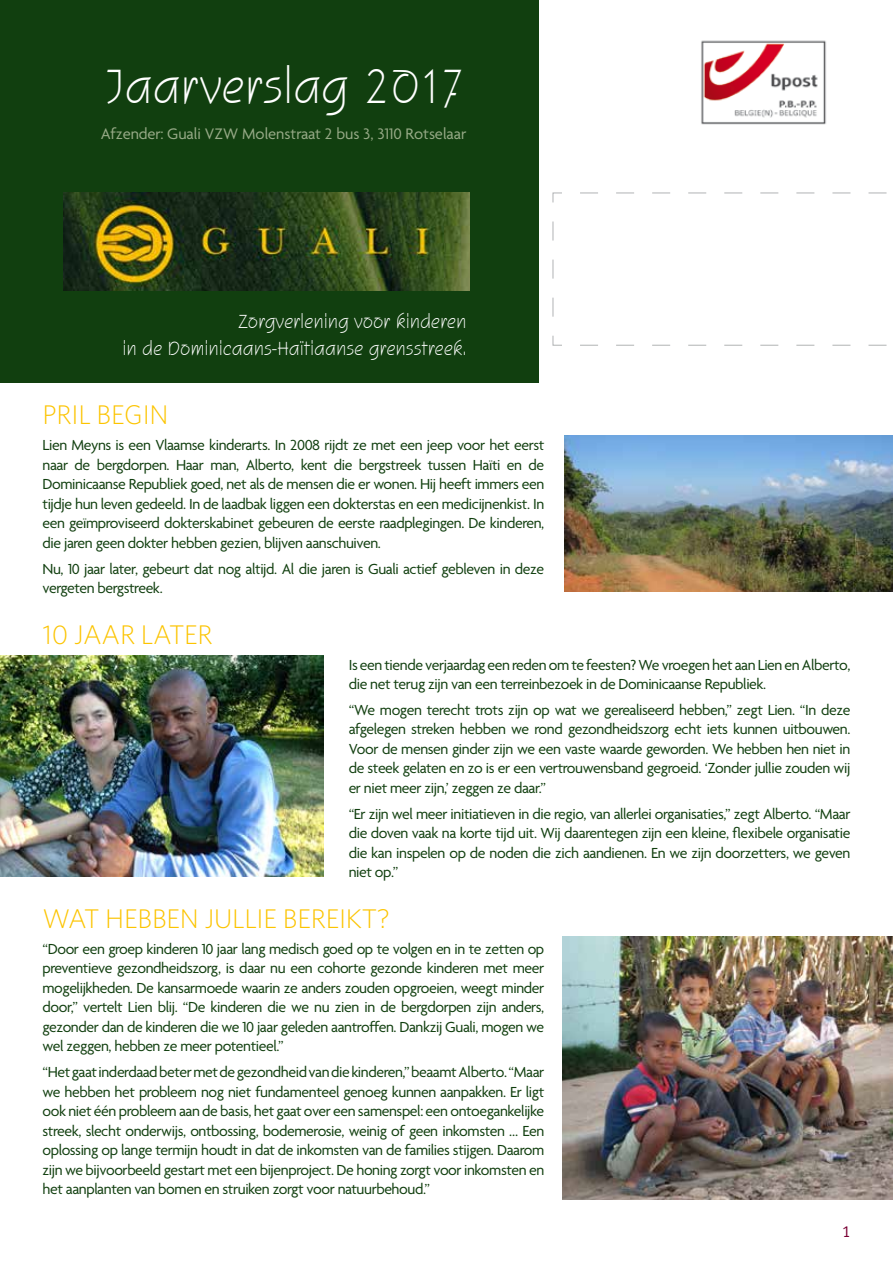
<style>
.page{position:relative;width:893px;height:1263px;background:#fff}
.page>*{position:absolute;margin:0;border:0;box-sizing:border-box;transform-origin:0 0}
.t1{font:49.5px "Squire D";letter-spacing:.025em;color:#fff}
.t2{font:300 27px "Whitney K";letter-spacing:-.01em;color:#fcc400}
.t3{font:19.5px/27px "Squire D";letter-spacing:.025em;color:#fff;text-align:right}
.t4{font:16.5px "Agenda";color:#97aa87}
.t5{font:16.5px "Officina Sans";color:#790033}
.t6{font:15.75px/19.5px "Agenda";letter-spacing:-.025em;color:#113f0f;text-align:justify}
</style>
<div class="page">
<div style="left:0;top:0;width:539px;height:383px;background:#113f0f"></div>
<img style="left:701px;top:40px;width:125px;height:85px">
<svg style="left:553px;top:193px;width:334px;height:153px"></svg>
<img style="left:64px;top:193px;width:405px;height:98px">
<img style="left:564px;top:436px;width:329px;height:156px">
<img style="left:0;top:656px;width:323px;height:220px">
<img style="left:563px;top:936px;width:330px;height:264px">
<h1 class="t1" style="left:106px;top:60px;width:362px">Jaarverslag 2017</h1>
<p class="t4" style="left:101px;top:123px;width:367px">Afzender: Guali VZW Molenstraat 2 bus 3, 3110 Rotselaar</p>
<p class="t3" style="left:123px;top:308px;width:345px">Zorgverlening voor kinderen<br>in de Dominicaans-Haïtiaanse grensstreek.</p>
<h2 class="t2" style="left:43px;top:399px;width:128px">PRIL BEGIN</h2>
<p class="t6" style="left:43px;top:435px;width:503px">Lien Meyns is een Vlaamse kinderarts. In 2008 rijdt ze met een jeep voor het eerst naar de bergdorpen. Haar man, Alberto, kent die bergstreek tussen Haïti en de Dominicaanse Republiek goed, net als de mensen die er wonen. Hij heeft immers een tijdje hun leven gedeeld. In de laadbak liggen een dokterstas en een medicijnenkist. In een geïmproviseerd dokterskabinet gebeuren de eerste raadplegingen. De kinderen, die jaren geen dokter hebben gezien, blijven aanschuiven.</p>
<p class="t6" style="left:43px;top:558px;width:503px">Nu, 10 jaar later, gebeurt dat nog altijd. Al die jaren is Guali actief gebleven in deze vergeten bergstreek.</p>
<h2 class="t2" style="left:43px;top:619px;width:172px">10 JAAR LATER</h2>
<p class="t6" style="left:349px;top:654px;width:503px">Is een tiende verjaardag een reden om te feesten? We vroegen het aan Lien en Alberto, die net terug zijn van een terreinbezoek in de Dominicaanse Republiek.</p>
<p class="t6" style="left:349px;top:700px;width:503px">“We mogen terecht trots zijn op wat we gerealiseerd hebben,” zegt Lien. “In deze afgelegen streken hebben we rond gezondheidszorg echt iets kunnen uitbouwen.<br>Voor de mensen ginder zijn we een vaste waarde geworden. We hebben hen niet in de steek gelaten en zo is er een vertrouwensband gegroeid. ‘Zonder jullie zouden wij er niet meer zijn,’ zeggen ze daar.”</p>
<p class="t6" style="left:349px;top:804px;width:503px">“Er zijn wel meer initiatieven in die regio, van allerlei organisaties,” zegt Alberto. “Maar die doven vaak na korte tijd uit. Wij daarentegen zijn een kleine, flexibele organisatie die kan inspelen op de noden die zich aandienen. En we zijn doorzetters, we geven niet op.”</p>
<h2 class="t2" style="left:43px;top:903px;width:349px">WAT HEBBEN JULLIE BEREIKT?</h2>
<p class="t6" style="left:43px;top:938px;width:503px">“Door een groep kinderen 10 jaar lang medisch goed op te volgen en in te zetten op preventieve gezondheidszorg, is daar nu een cohorte gezonde kinderen met meer mogelijkheden. De kansarmoede waarin ze anders zouden opgroeien, weegt minder door,” vertelt Lien blij. “De kinderen die we nu zien in de bergdorpen zijn anders, gezonder dan de kinderen die we 10 jaar geleden aantroffen. Dankzij Guali, mogen we wel zeggen, hebben ze meer potentieel.”</p>
<p class="t6" style="left:43px;top:1062px;width:503px">“Het gaat inderdaad beter met de gezondheid van die kinderen,” beaamt Alberto. “Maar we hebben het probleem nog niet fundamenteel genoeg kunnen aanpakken. Er ligt ook niet één probleem aan de basis, het gaat over een samenspel: een ontoegankelijke streek, slecht onderwijs, ontbossing, bodemerosie, weinig of geen inkomsten … Een oplossing op lange termijn houdt in dat de inkomsten van de families stijgen. Daarom zijn we bijvoorbeeld gestart met een bijenproject. De honing zorgt voor inkomsten en het aanplanten van bomen en struiken zorgt voor natuurbehoud.”</p>
<p class="t5" style="left:842px;top:1222px;width:10px">1</p>
</div>
